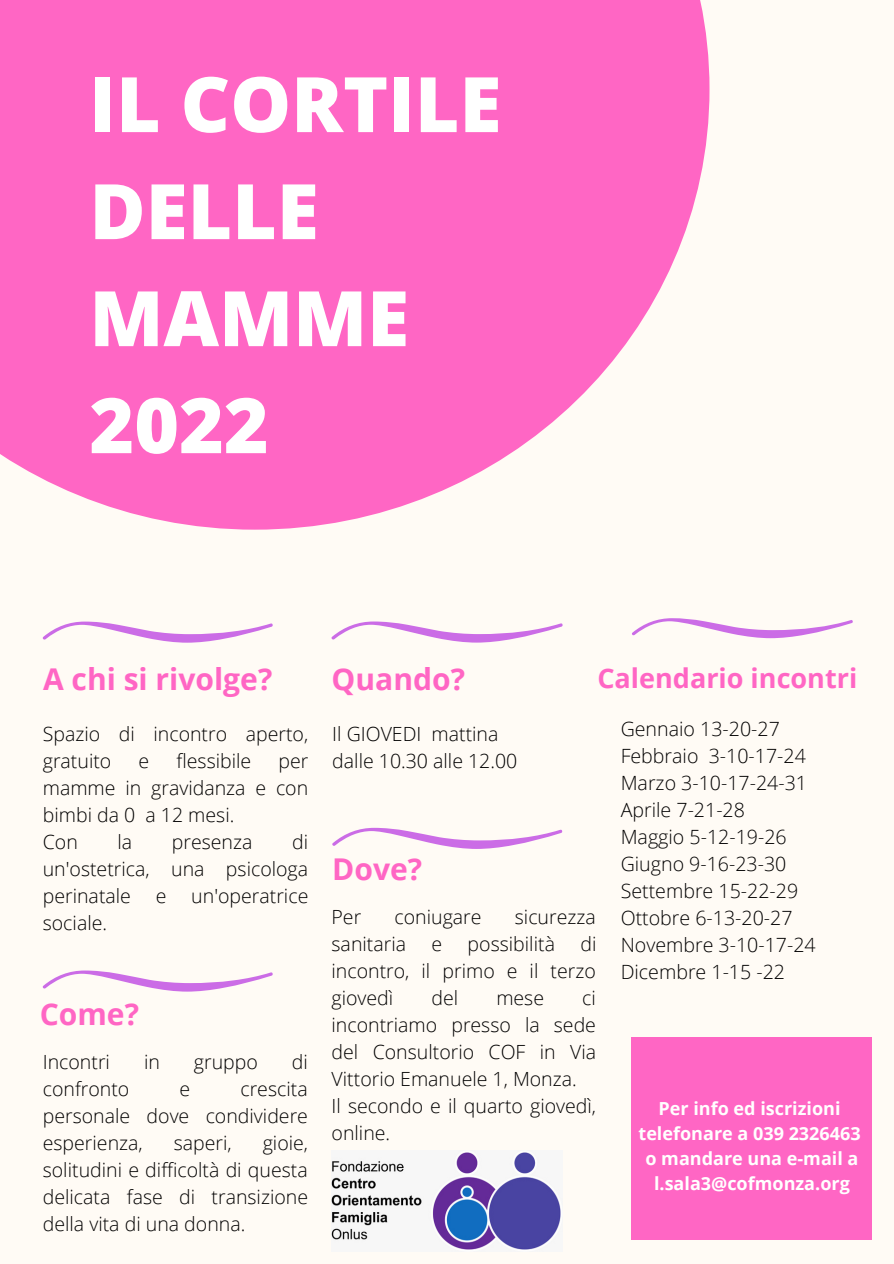
<style>
.page{position:relative;width:894px;height:1264px;background:#fff}
.page>*{position:absolute;margin:0;border:0;box-sizing:border-box;transform-origin:0 0}
.t1{font:800 76.5px/106.9px "Open Sans";color:#fff}
.t2{font:700 30px "Open Sans";color:#ff66c4}
.t3{font:700 27px "Open Sans";color:#ff66c4}
.t4{font:300 19.65px/27px "Open Sans";color:#000}
.t5{font:300 19.5px/27px "Open Sans";color:#000}
.t6{font:700 18px/24.9px "Open Sans";color:#fff;text-align:center}
</style>
<div class="page">
<div style="left:0;top:0;width:893px;height:1263px;background:#fffbf5"></div>
<svg style="left:0;top:0;width:709px;height:529px;background:#ff79ca"></svg>
<svg style="left:43px;top:621px;width:229px;height:21px"></svg>
<svg style="left:331px;top:621px;width:231px;height:21px"></svg>
<svg style="left:632px;top:618px;width:220px;height:20px"></svg>
<svg style="left:43px;top:970px;width:229px;height:21px"></svg>
<svg style="left:332px;top:827px;width:230px;height:22px"></svg>
<div style="left:631px;top:1037px;width:240px;height:203px;background:#ff66c4"></div>
<img style="left:331px;top:1152px;width:230px;height:99px">
<h1 class="t1" style="left:89px;top:49px;width:413px">IL CORTILE<br>DELLE<br>MAMME<br>2022</h1>
<h2 class="t2" style="left:43px;top:657px;width:231px">A chi si rivolge?</h2>
<h2 class="t2" style="left:331px;top:657px;width:135px">Quando?</h2>
<h3 class="t3" style="left:597px;top:659px;width:261px">Calendario incontri</h3>
<p class="t5" style="left:43px;top:720px;width:267px">Spazio di incontro aperto, gratuito</p>
<p class="t4" style="left:620px;top:714px;width:196px">Gennaio 13-20-27<br>Febbraio 3-10-17-24<br>Marzo 3-10-17-24-31<br>Aprile 7-21-28<br>Maggio 5-12-19-26<br>Giugno 9-16-23-30<br>Settembre 15-22-29<br>Ottobre 6-13-20-27<br>Novembre 3-10-17-24<br>Dicembre 1-15 -22</p>
<p class="t5" style="left:332px;top:720px;width:186px">Il GIOVEDI mattina dalle 10.30 alle 12.00</p>
<p class="t5" style="left:139px;top:747px;width:12px">e</p>
<p class="t5" style="left:176px;top:747px;width:76px">flessibile</p>
<p class="t5" style="left:43px;top:747px;width:267px;text-indent:236px">per mamme in gravidanza e con bimbi da 0 a 12 mesi.<br>Con</p>
<p class="t5" style="left:43px;top:828px;width:267px;text-align:justify;text-indent:249px">di un'ostetrica, una psicologa perinatale</p>
<p class="t5" style="left:117px;top:828px;width:16px">la</p>
<p class="t5" style="left:172px;top:828px;width:82px">presenza</p>
<h2 class="t2" style="left:332px;top:848px;width:91px">Dove?</h2>
<p class="t5" style="left:331px;top:902px;width:31px">Per</p>
<p class="t5" style="left:394px;top:902px;width:88px">coniugare</p>
<p class="t5" style="left:514px;top:902px;width:82px">sicurezza</p>
<p class="t5" style="left:331px;top:929px;width:76px">sanitaria</p>
<p class="t5" style="left:431px;top:929px;width:12px">e</p>
<p class="t5" style="left:467px;top:929px;width:89px">possibilità</p>
<p class="t5" style="left:156px;top:882px;width:12px">e</p>
<p class="t5" style="left:191px;top:882px;width:118px">un'operatrice</p>
<p class="t5" style="left:43px;top:909px;width:66px">sociale.</p>
<p class="t5" style="left:331px;top:929px;width:266px;text-align:justify;text-indent:249px">di incontro, il primo e il terzo giovedì</p>
<p class="t5" style="left:431px;top:983px;width:28px">del</p>
<p class="t5" style="left:496px;top:983px;width:49px">mese</p>
<p class="t5" style="left:331px;top:983px;width:266px;text-indent:250px">ci incontriamo presso la sede del Consultorio COF in Via<br>Vittorio Emanuele 1, Monza.<br>Il secondo e il quarto giovedì, online.</p>
<h2 class="t2" style="left:40px;top:992px;width:101px">Come?</h2>
<p class="t5" style="left:43px;top:1048px;width:69px">Incontri</p>
<p class="t5" style="left:144px;top:1048px;width:17px">in</p>
<p class="t5" style="left:194px;top:1048px;width:65px">gruppo</p>
<p class="t5" style="left:292px;top:1048px;width:18px">di</p>
<p class="t5" style="left:43px;top:1075px;width:88px">confronto</p>
<p class="t5" style="left:179px;top:1075px;width:12px">e</p>
<p class="t5" style="left:43px;top:1075px;width:266px;text-align:justify;text-indent:197px">crescita personale dove condividere esperienza,</p>
<p class="t6" style="left:638px;top:1095px;width:224px">Per info ed iscrizioni telefonare a 039 2326463 o mandare una e-mail a l.sala3@cofmonza.org</p>
<p class="t5" style="left:43px;top:1129px;width:267px;text-align:justify;text-indent:220px">gioie, solitudini e difficoltà di questa delicata fase di transizione della vita di una donna.</p>
<p class="t5" style="left:174px;top:1129px;width:59px">saperi,</p>
</div>
